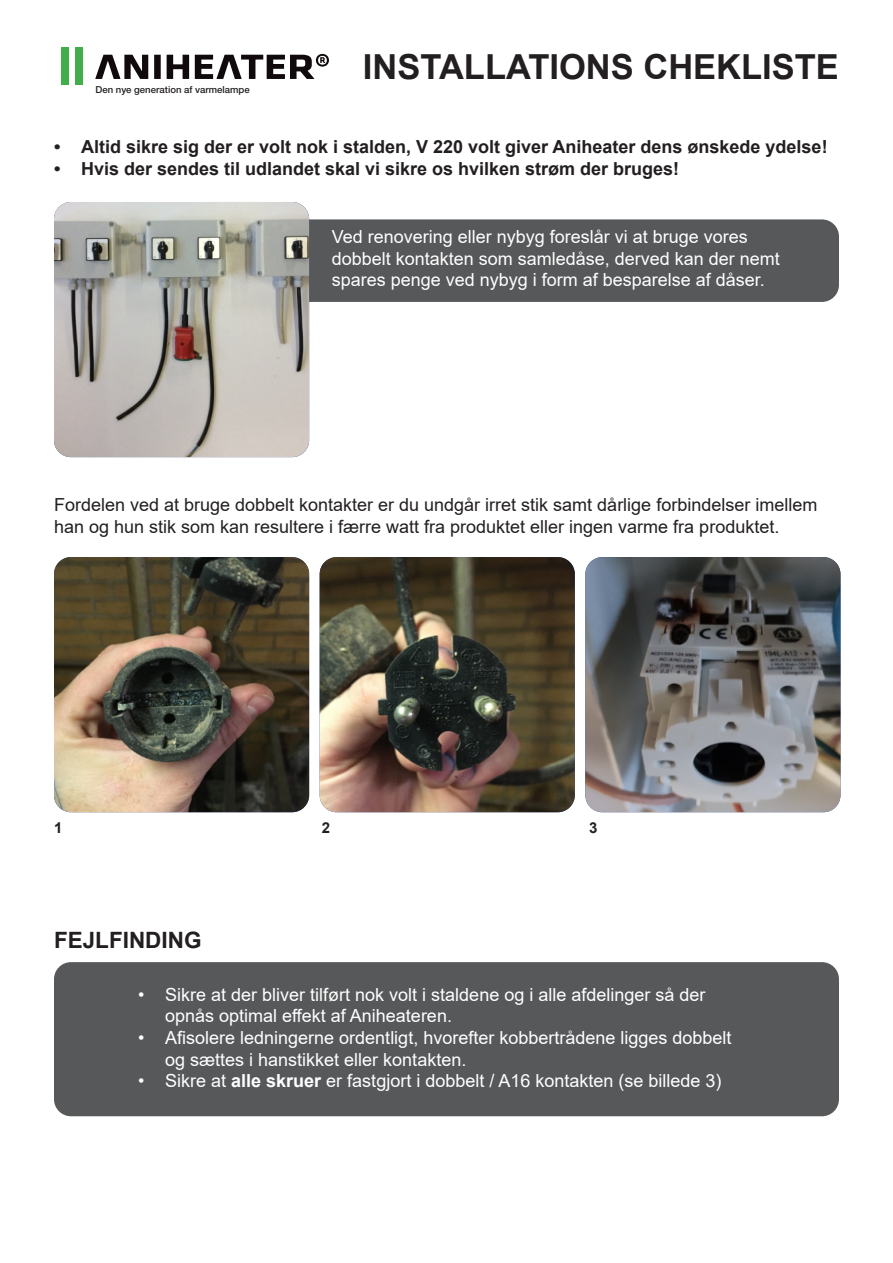
<style>
.page{position:relative;width:893px;height:1263px;background:#fff}
.page>*{position:absolute;margin:0;border:0;box-sizing:border-box;transform-origin:0 0}
.t1{font:700 34.5px "Arial";color:#231f20}
.t2{font:700 22.5px "Arial";color:#231f20}
.t3{font:18px/21.6px "Arial";color:#fff}
.t4{font:18px/21.6px "Arial";color:#231f20}
.t5{font:700 18px "Arial";color:#231f20}
.t6{font:700 15px "Arial";color:#231f20}
.t7{font:500 9.6px "Helvetica Neue";color:#231f20}
.s1{font-weight:700}
</style>
<div class="page">
<img style="left:585px;top:557px;width:255px;height:255px">
<img style="left:54px;top:557px;width:255px;height:255px">
<img style="left:320px;top:557px;width:255px;height:255px">
<div style="left:154px;top:55px;width:7px;height:24px;background:#110a0c"></div>
<svg style="left:167px;top:55px;width:22px;height:24px"></svg>
<svg style="left:95px;top:55px;width:53px;height:24px"></svg>
<svg style="left:195px;top:54px;width:134px;height:25px"></svg>
<div style="left:61px;top:47px;width:8px;height:38px;background:#40ae49"></div>
<div style="left:75px;top:47px;width:7px;height:38px;background:#40ae49"></div>
<div style="left:54px;top:962px;width:785px;height:154px;background:#57585a;border-radius:17px"></div>
<div style="left:230px;top:219px;width:609px;height:83px;background:#57585a;border-radius:17px"></div>
<img style="left:54px;top:202px;width:255px;height:255px">
<p class="t7" style="left:95px;top:82px;width:156px">Den nye generation af varmelampe</p>
<p class="t1" style="left:363px;top:43px;width:477px">INSTALLATIONS CHEKLISTE</p>
<p class="t5" style="left:54px;top:134px;width:775px">• Altid sikre sig der er volt nok i stalden, V 220 volt giver Aniheater dens ønskede ydelse!</p>
<p class="t5" style="left:54px;top:156px;width:627px">• Hvis der sendes til udlandet skal vi sikre os hvilken strøm der bruges!</p>
<p class="t3" style="left:332px;top:226px;width:450px">Ved renovering eller nybyg foreslår vi at bruge vores dobbelt kontakten som samledåse, derved kan der nemt spares penge ved nybyg i form af besparelse af dåser.</p>
<p class="t4" style="left:54px;top:494px;width:765px">Fordelen ved at bruge dobbelt kontakter er du undgår irret stik samt dårlige forbindelser imellem han og hun stik som kan resultere i færre watt fra produktet eller ingen varme fra produktet.</p>
<p class="t6" style="left:54px;top:817px;width:10px">1</p>
<p class="t6" style="left:322px;top:817px;width:10px">2</p>
<p class="t6" style="left:589px;top:817px;width:10px">3</p>
<p class="t2" style="left:54px;top:924px;width:149px">FEJLFINDING</p>
<p class="t3" style="left:165px;top:983px;width:542px;text-indent:-27px">• Sikre at der bliver tilført nok volt i staldene og i alle afdelinger så der opnås optimal effekt af Aniheateren.</p>
<p class="t3" style="left:165px;top:1027px;width:568px;text-indent:-27px">• Afisolere ledningerne ordentligt, hvorefter kobbertrådene ligges dobbelt og sættes i hanstikket eller kontakten.</p>
<p class="t3" style="left:138px;top:1070px;width:585px">• Sikre at <span class="s1">alle skruer</span> er fastgjort i dobbelt / A16 kontakten (se billede 3)</p>
</div>
